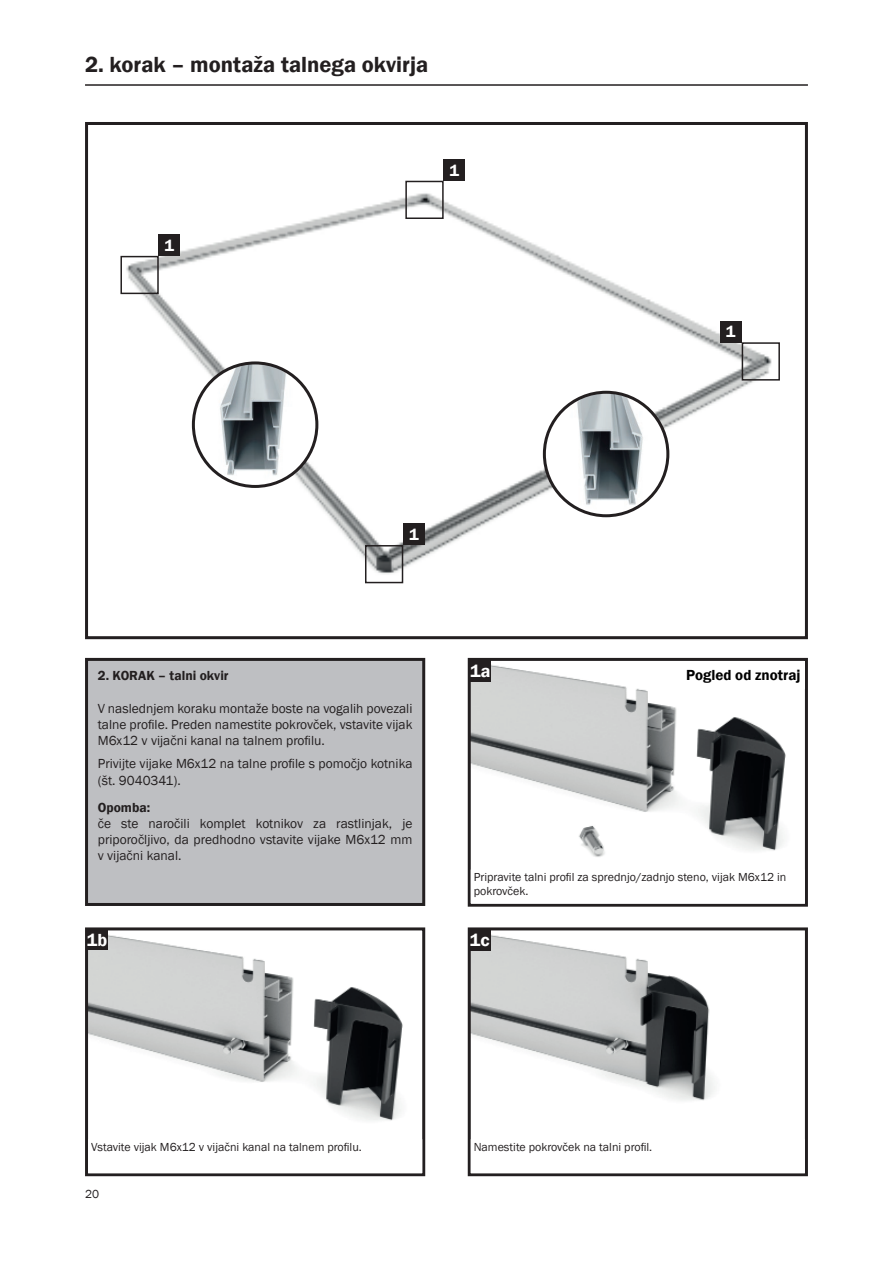
<style>
.page{position:relative;width:893px;height:1263px;background:#fff}
.page>*{position:absolute;margin:0;border:0;box-sizing:border-box;transform-origin:0 0}
.t1{font:600 22.5px "Franklin Gothic";color:#231f20}
.t2{font:600 18px "Franklin Gothic";color:#fff}
.t3{font:600 16.5px "Franklin Gothic";color:#fff}
.t4{font:600 15px "Franklin Gothic";color:#000001}
.t5{font:13.5px/16.2px "Franklin Gothic";color:#231f20;text-align:justify}
.t6{font:600 13.5px "Franklin Gothic";color:#231f20}
.t7{font:12px/14.4px "Franklin Gothic";color:#231f20}
</style>
<div class="page">
<hr style="left:85px;top:84px;width:723px;height:2px;background:#231f20">
<img style="left:120px;top:159px;width:652px;height:425px">
<div style="left:85px;top:122px;width:723px;height:517px;border:3px solid #231f20"></div>
<img style="left:89px;top:934px;width:314px;height:187px">
<div style="left:85px;top:927px;width:340px;height:249px;border:3px solid #231f20"></div>
<img style="left:472px;top:931px;width:243px;height:170px">
<div style="left:468px;top:927px;width:340px;height:249px;border:3px solid #231f20"></div>
<img style="left:472px;top:664px;width:314px;height:193px">
<div style="left:468px;top:658px;width:340px;height:249px;border:3px solid #231f20"></div>
<div style="left:87px;top:659px;width:337px;height:245px;background:#bebfc2"></div>
<div style="left:85px;top:658px;width:340px;height:248px;border:3px solid #231f20"></div>
<img style="left:193px;top:363px;width:124px;height:123px;border-radius:62px">
<div style="left:192px;top:361px;width:126px;height:127px;border:3px solid #231f20;border-radius:50%"></div>
<img style="left:544px;top:392px;width:124px;height:124px;border-radius:62px">
<div style="left:543px;top:391px;width:126px;height:126px;border:3px solid #231f20;border-radius:50%"></div>
<div style="left:120px;top:256px;width:39px;height:38px;border:2px solid #231f20"></div>
<div style="left:159px;top:235px;width:21px;height:21px;background:#231f20"></div>
<div style="left:742px;top:342px;width:38px;height:39px;border:2px solid #231f20"></div>
<div style="left:720px;top:321px;width:21px;height:21px;background:#231f20"></div>
<div style="left:405px;top:181px;width:39px;height:38px;border:2px solid #231f20"></div>
<div style="left:444px;top:159px;width:21px;height:22px;background:#231f20"></div>
<div style="left:365px;top:545px;width:38px;height:38px;border:2px solid #231f20"></div>
<div style="left:403px;top:524px;width:21px;height:21px;background:#231f20"></div>
<div style="left:87px;top:929px;width:21px;height:21px;background:#231f20"></div>
<div style="left:469px;top:929px;width:21px;height:21px;background:#231f20"></div>
<div style="left:471px;top:870px;width:334px;height:34px;border:3px solid #fff"></div>
<div style="left:470px;top:660px;width:21px;height:21px;background:#231f20"></div>
<div style="left:682px;top:661px;width:123px;height:28px;background:#fff"></div>
<h1 class="t1" style="left:85px;top:51px;width:345px">2. korak – montaža talnega okvirja</h1>
<p class="t3" style="left:165px;top:235px;width:11px">1</p>
<p class="t3" style="left:449px;top:160px;width:11px">1</p>
<p class="t3" style="left:409px;top:524px;width:11px">1</p>
<p class="t3" style="left:726px;top:322px;width:11px">1</p>
<p class="t6" style="left:98px;top:667px;width:132px">2. KORAK – talni okvir</p>
<h2 class="t2" style="left:470px;top:660px;width:22px">1a</h2>
<p class="t4" style="left:686px;top:666px;width:116px">Pogled od znotraj</p>
<p class="t5" style="left:98px;top:700px;width:316px">V naslednjem koraku montaže boste na vogalih povezali talne profile. Preden namestite pokrovček, vstavite vijak M6x12 v vijačni kanal na talnem profilu.</p>
<p class="t5" style="left:98px;top:756px;width:316px">Privijte vijake M6x12 na talne profile s pomočjo kotnika (št. 9040341).</p>
<p class="t6" style="left:98px;top:799px;width:54px">Opomba:</p>
<p class="t5" style="left:98px;top:815px;width:316px">če ste naročili komplet kotnikov za rastlinjak, je priporočljivo, da predhodno vstavite vijake M6x12 mm v vijačni kanal.</p>
<p class="t7" style="left:474px;top:870px;width:314px">Pripravite talni profil za sprednjo/zadnjo steno, vijak M6x12 in pokrovček.</p>
<h2 class="t2" style="left:87px;top:929px;width:22px">1b</h2>
<h2 class="t2" style="left:470px;top:929px;width:21px">1c</h2>
<p class="t7" style="left:91px;top:1140px;width:272px">Vstavite vijak M6x12 v vijačni kanal na talnem profilu.</p>
<p class="t7" style="left:474px;top:1140px;width:180px">Namestite pokrovček na talni profil.</p>
<p class="t7" style="left:85px;top:1187px;width:16px">20</p>
</div>
